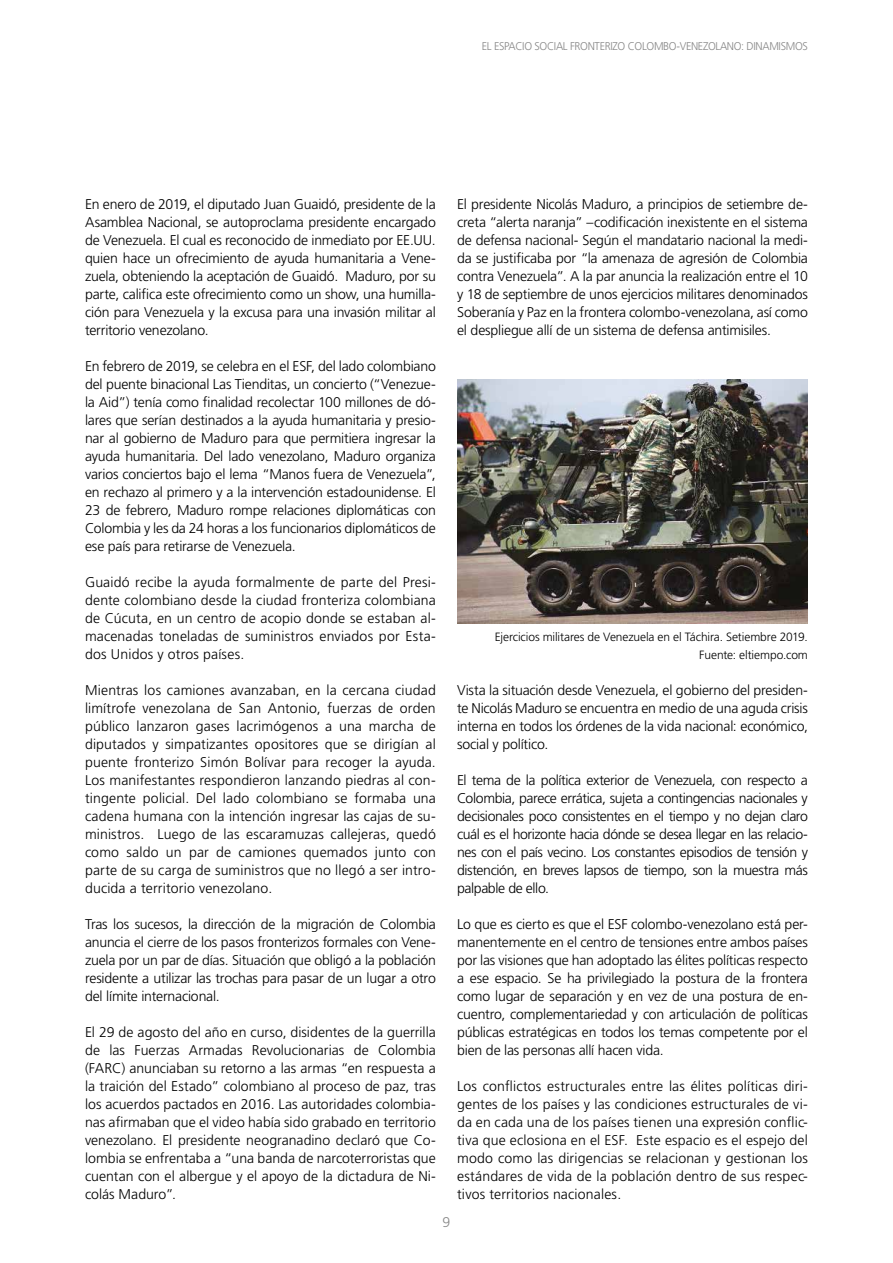
<style>
.page{position:relative;width:893px;height:1263px;background:#fff}
.page>*{position:absolute;margin:0;border:0;box-sizing:border-box;transform-origin:0 0}
.FT_Blocksatz{font:300 14.1px/18px "Frutiger LT Std";letter-spacing:-.01em;color:#000;text-align:justify}
.t1{font:300 14.1px "Frutiger LT Std";color:#878787}
.FT_Blocksatz-2{font:300 12px "Frutiger LT Std";letter-spacing:-.01em;color:#000}
.t2{font:300 11.25px "Frutiger LT Std";letter-spacing:-.03em;color:#878787;scale:.96 1}
</style>
<div class="page">
<img style="left:457px;top:380px;width:351px;height:243px">
<p class="t2" style="left:482px;top:40px;width:341px">EL ESPACIO SOCIAL FRONTERIZO COLOMBO-VENEZOLANO: DINAMISMOS</p>
<p class="FT_Blocksatz" style="left:85px;top:195px;width:352px">En enero de 2019, el diputado Juan Guaidó, presidente de la Asamblea Nacional, se autoproclama presidente encargado de Venezuela. El cual es reconocido de inmediato por EE.UU. quien hace un ofrecimiento de ayuda humanitaria a Vene&shy;zuela, obteniendo la aceptación de Guaidó. Maduro, por su parte, califica este ofrecimiento como un show, una humilla&shy;ción para Venezuela y la excusa para una invasión militar al territorio venezolano.</p>
<p class="FT_Blocksatz" style="left:85px;top:357px;width:352px">En febrero de 2019, se celebra en el ESF, del lado colombiano del puente binacional Las Tienditas, un concierto (“Venezue&shy;la Aid”) tenía como finalidad recolectar 100 millones de dó&shy;lares que serían destinados a la ayuda humanitaria y presio&shy;nar al gobierno de Maduro para que permitiera ingresar la ayuda humanitaria. Del lado venezolano, Maduro organiza varios conciertos bajo el lema “Manos fuera de Venezuela”, en rechazo al primero y a la intervención estadounidense. El 23 de febrero, Maduro rompe relaciones diplomáticas con Colombia y les da 24 horas a los funcionarios diplomáticos de ese país para retirarse de Venezuela.</p>
<p class="FT_Blocksatz" style="left:85px;top:573px;width:352px">Guaidó recibe la ayuda formalmente de parte del Presi&shy;dente colombiano desde la ciudad fronteriza colombiana de Cúcuta, en un centro de acopio donde se estaban al&shy;macenadas toneladas de suministros enviados por Esta&shy;dos Unidos y otros países.</p>
<p class="FT_Blocksatz" style="left:85px;top:681px;width:352px">Mientras los camiones avanzaban, en la cercana ciudad limítrofe venezolana de San Antonio, fuerzas de orden público lanzaron gases lacrimógenos a una marcha de diputados y simpatizantes opositores que se dirigían al puente fronterizo Simón Bolívar para recoger la ayuda.<br>Los manifestantes respondieron lanzando piedras al con&shy;tingente policial. Del lado colombiano se formaba una cadena humana con la intención ingresar las cajas de su&shy;ministros. Luego de las escaramuzas callejeras, quedó como saldo un par de camiones quemados junto con parte de su carga de suministros que no llegó a ser intro&shy;ducida a territorio venezolano.</p>
<p class="FT_Blocksatz" style="left:85px;top:915px;width:352px">Tras los sucesos, la dirección de la migración de Colombia anuncia el cierre de los pasos fronterizos formales con Vene&shy;zuela por un par de días. Situación que obligó a la población residente a utilizar las trochas para pasar de un lugar a otro del límite internacional.</p>
<p class="FT_Blocksatz" style="left:85px;top:1023px;width:352px">El 29 de agosto del año en curso, disidentes de la guerrilla de las Fuerzas Armadas Revolucionarias de Colombia (FARC) anunciaban su retorno a las armas “en respuesta a la traición del Estado” colombiano al proceso de paz, tras los acuerdos pactados en 2016. Las autoridades colombia&shy;nas afirmaban que el video había sido grabado en territorio venezolano. El presidente neogranadino declaró que Co&shy;lombia se enfrentaba a “una banda de narcoterroristas que cuentan con el albergue y el apoyo de la dictadura de Ni&shy;colás Maduro”.</p>
<p class="FT_Blocksatz" style="left:457px;top:195px;width:352px">El presidente Nicolás Maduro, a principios de setiembre de&shy;creta “alerta naranja” –codificación inexistente en el sistema de defensa nacional- Según el mandatario nacional la medi&shy;da se justificaba por “la amenaza de agresión de Colombia contra Venezuela”. A la par anuncia la realización entre el 10 y 18 de septiembre de unos ejercicios militares denominados Soberanía y Paz en la frontera colombo-venezolana, así como el despliegue allí de un sistema de defensa antimisiles.</p>
<p class="FT_Blocksatz-2" style="left:495px;top:630px;width:315px">Ejercicios militares de Venezuela en el Táchira. Setiembre 2019.</p>
<p class="FT_Blocksatz-2" style="left:699px;top:648px;width:110px">Fuente: eltiempo.com</p>
<p class="FT_Blocksatz" style="left:457px;top:681px;width:352px">Vista la situación desde Venezuela, el gobierno del presiden&shy;te Nicolás Maduro se encuentra en medio de una aguda crisis interna en todos los órdenes de la vida nacional: económico, social y político.</p>
<p class="FT_Blocksatz" style="left:457px;top:771px;width:352px">El tema de la política exterior de Venezuela, con respecto a Colombia, parece errática, sujeta a contingencias nacionales y decisionales poco consistentes en el tiempo y no dejan claro cuál es el horizonte hacia dónde se desea llegar en las relacio&shy;nes con el país vecino. Los constantes episodios de tensión y distención, en breves lapsos de tiempo, son la muestra más palpable de ello.</p>
<p class="FT_Blocksatz" style="left:457px;top:915px;width:352px">Lo que es cierto es que el ESF colombo-venezolano está per&shy;manentemente en el centro de tensiones entre ambos países por las visiones que han adoptado las élites políticas respecto a ese espacio. Se ha privilegiado la postura de la frontera como lugar de separación y en vez de una postura de en&shy;cuentro, complementariedad y con articulación de políticas públicas estratégicas en todos los temas competente por el bien de las personas allí hacen vida.</p>
<p class="FT_Blocksatz" style="left:457px;top:1077px;width:352px">Los conflictos estructurales entre las élites políticas diri&shy;gentes de los países y las condiciones estructurales de vi&shy;da en cada una de los países tienen una expresión conflic&shy;tiva que eclosiona en el ESF. Este espacio es el espejo del modo como las dirigencias se relacionan y gestionan los estándares de vida de la población dentro de sus respec&shy;tivos territorios nacionales.</p>
<p class="t1" style="left:443px;top:1214px;width:9px">9</p>
</div>
